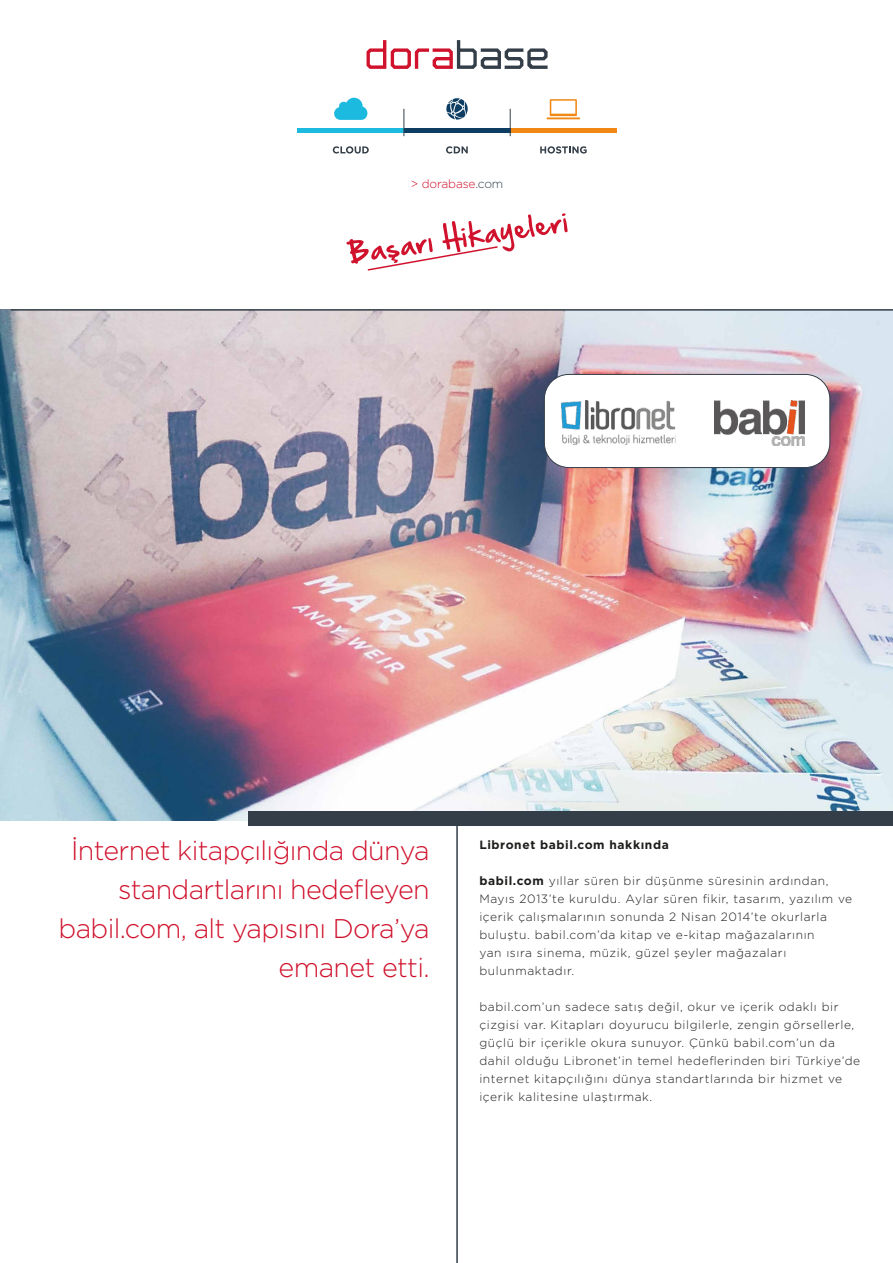
<style>
.page{position:relative;width:893px;height:1263px;background:#fff}
.page>*{position:absolute;margin:0;border:0;box-sizing:border-box;transform-origin:0 0}
.t1{font:300 27px/39px "Gotham";letter-spacing:-.025em;color:#d0122d;text-align:right}
.t2{font:300 12px/18px "Gotham";letter-spacing:.05em;color:#1d1d1b}
.t3{font:700 12px "Gotham";letter-spacing:.05em;color:#1d1d1b}
.t4{font:300 12px "Gotham";letter-spacing:-.01em;color:#d0122d}
.s1{color:#333e48}
.s2{font-weight:700}
</style>
<div class="page">
<hr style="left:456px;top:741px;width:2px;height:522px;background:#333e48">
<img style="left:0;top:310px;width:893px;height:510px">
<svg style="left:544px;top:374px;width:286px;height:93px"></svg>
<div style="left:544px;top:374px;width:286px;height:94px;border:1px solid #333e48;border-radius:25px"></div>
<svg style="left:550px;top:99px;width:27px;height:17px"></svg>
<hr style="left:546px;top:117px;width:34px;height:2px;background:#f18815">
<div style="left:510px;top:128px;width:106px;height:5px;background:#f18815"></div>
<svg style="left:540px;top:146px;width:47px;height:8px"></svg>
<div style="left:404px;top:128px;width:106px;height:5px;background:#0d3d62"></div>
<svg style="left:446px;top:146px;width:22px;height:8px"></svg>
<svg style="left:446px;top:98px;width:22px;height:22px"></svg>
<div style="left:298px;top:128px;width:106px;height:5px;background:#1dbadf"></div>
<svg style="left:333px;top:146px;width:36px;height:8px"></svg>
<svg style="left:334px;top:98px;width:33px;height:22px"></svg>
<svg style="left:404px;top:109px;width:1px;height:27px"></svg>
<svg style="left:510px;top:109px;width:1px;height:27px"></svg>
<svg style="left:367px;top:40px;width:181px;height:29px"></svg>
<svg style="left:346px;top:213px;width:222px;height:58px"></svg>
<div style="left:248px;top:811px;width:645px;height:15px;background:#333e48"></div>
<hr style="left:11px;top:309px;width:882px;height:2px;background:#333e48">
<img style="left:562px;top:400px;width:114px;height:44px">
<img style="left:714px;top:400px;width:90px;height:46px">
<p class="t4" style="left:411px;top:177px;width:94px">&gt; dorabase<span class="s1">.com</span></p>
<h1 class="t1" style="left:59px;top:830px;width:373px">İnternet kitapçılığında dünya standartlarını hedefleyen babil.com, alt yapısını Dora’ya emanet etti.</h1>
<p class="t3" style="left:479px;top:837px;width:191px">Libronet babil.com hakkında</p>
<p class="t2" style="left:479px;top:871px;width:374px"><span class="s2">babil.com</span> yıllar süren bir düşünme süresinin ardından, Mayıs 2013’te kuruldu. Aylar süren fikir, tasarım, yazılım ve içerik çalışmalarının sonunda 2 Nisan 2014’te okurlarla buluştu. babil.com’da kitap ve e-kitap mağazalarının<br>yan ısıra sinema, müzik, güzel şeyler mağazaları bulunmaktadır.</p>
<p class="t2" style="left:479px;top:997px;width:382px">babil.com’un sadece satış değil, okur ve içerik odaklı bir çizgisi var. Kitapları doyurucu bilgilerle, zengin görsellerle, güçlü bir içerikle okura sunuyor. Çünkü babil.com’un da dahil olduğu Libronet’in temel hedeflerinden biri Türkiye’de internet kitapçılığını dünya standartlarında bir hizmet ve içerik kalitesine ulaştırmak.</p>
</div>
